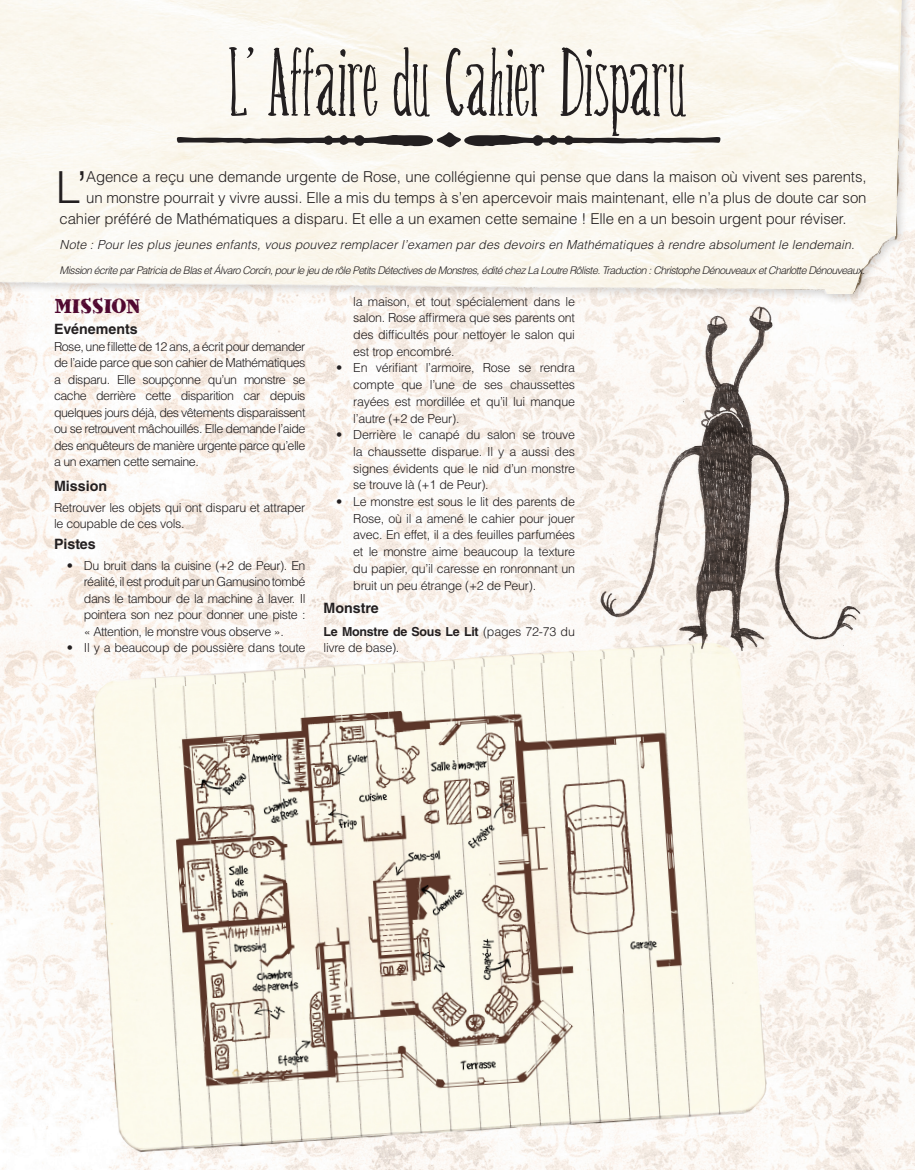
<style>
.page{position:relative;width:915px;height:1170px;background:#fff}
.page>*{position:absolute;margin:0;border:0;box-sizing:border-box;transform-origin:0 0}
.t1{font:75px "Belisaplumillamanual";letter-spacing:-.015em;color:#231f20}
.t2{font:75px "Alex Brush";color:#231f20}
.introcapitulo{font:300 44.1px "Helvetica LT Std";color:#231f20}
.titulo_11{font:500 16.5px "HVD Bodedo";color:#500830}
.introcapitulo-2{font:300 15px "Helvetica LT Std";letter-spacing:-.01em;color:#231f20}
.titulo9{font:700 14.25px "Helvetica LT Std";color:#231f20}
.texto_general{font:700 14.25px "Helvetica LT Std";color:#231f20}
.texto_general-2{font:300 12.45px/16.6px "Helvetica LT Std";letter-spacing:-.02em;color:#231f20;text-align:justify}
.texto_general-3{font:italic 300 12.45px "Helvetica LT Std";letter-spacing:.01em;color:#231f20}
.texto_general-4{font:italic 300 10.5px "Helvetica LT Std";letter-spacing:-.05em;color:#231f20}
.s1{font-weight:700}
</style>
<div class="page">
<img style="left:0;top:0;width:914px;height:1169px">
<div style="left:0;top:0;width:913px;height:305px;background:#231f20;opacity:.2"></div>
<img style="left:0;top:0;width:906px;height:293px">
<img style="left:82px;top:615px;width:733px;height:554px">
<img style="left:595px;top:296px;width:272px;height:360px">
<div style="left:177px;top:132px;width:543px;height:15px;background:#fbf7ee"></div>
<p class="t1" style="left:228px;top:36px;width:461px">L Affaire du Cahier Disparu</p>
<p class="t2" style="left:243px;top:18px;width:12px">’</p>
<p class="introcapitulo" style="left:56px;top:160px;width:32px">L’</p>
<p class="introcapitulo-2" style="left:86px;top:167px;width:781px">Agence a reçu une demande urgente de Rose, une collégienne qui pense que dans la maison où vivent ses parents,</p>
<p class="introcapitulo-2" style="left:86px;top:188px;width:781px">un monstre pourrait y vivre aussi. Elle a mis du temps à s’en apercevoir mais maintenant, elle n’a plus de doute car son</p>
<p class="introcapitulo-2" style="left:60px;top:209px;width:788px">cahier préféré de Mathématiques a disparu. Et elle a un examen cette semaine ! Elle en a un besoin urgent pour réviser.</p>
<p class="texto_general-3" style="left:60px;top:237px;width:796px">Note : Pour les plus jeunes enfants, vous pouvez remplacer l’examen par des devoirs en Mathématiques à rendre absolument le lendemain.</p>
<p class="texto_general-4" style="left:60px;top:264px;width:806px">Mission écrite par Patricia de Blas et Álvaro Corcín, pour le jeu de rôle Petits Détectives de Monstres, édité chez La Loutre Rôliste. Traduction : Christophe Dénouveaux et Charlotte Dénouveaux.</p>
<p class="titulo_11" style="left:54px;top:294px;width:88px">MISSION</p>
<p class="titulo9" style="left:54px;top:320px;width:85px">Evénements</p>
<p class="texto_general-2" style="left:54px;top:338px;width:253px">Rose, une fillette de 12 ans, a écrit pour demander de l’aide parce que son cahier de Mathématiques a disparu. Elle soupçonne qu’un monstre se cache derrière cette disparition car depuis quelques jours déjà, des vêtements disparaissent ou se retrouvent mâchouillés. Elle demande l’aide des enquêteurs de manière urgente parce qu’elle a un examen cette semaine.</p>
<p class="texto_general" style="left:54px;top:477px;width:55px">Mission</p>
<p class="texto_general-2" style="left:54px;top:499px;width:253px">Retrouver les objets qui ont disparu et attraper le coupable de ces vols.</p>
<p class="titulo9" style="left:54px;top:535px;width:43px">Pistes</p>
<p class="texto_general-2" style="left:84px;top:557px;width:223px;text-indent:-17px">• Du bruit dans la cuisine (+2 de Peur). En réalité, il est produit par un Gamusino tombé dans le tambour de la machine à laver. Il pointera son nez pour donner une piste : « Attention, le monstre vous observe ».</p>
<p class="texto_general-2" style="left:67px;top:639px;width:240px">• Il y a beaucoup de poussière dans toute</p>
<p class="texto_general-2" style="left:353px;top:293px;width:223px">la maison, et tout spécialement dans le salon. Rose affirmera que ses parents ont des difficultés pour nettoyer le salon qui est trop encombré.</p>
<p class="texto_general-2" style="left:353px;top:359px;width:223px;text-indent:-17px">• En vérifiant l’armoire, Rose se rendra compte que l’une de ses chaussettes rayées est mordillée et qu’il lui manque l’autre (+2 de Peur).</p>
<p class="texto_general-2" style="left:353px;top:426px;width:223px;text-indent:-17px">• Derrière le canapé du salon se trouve la chaussette disparue. Il y a aussi des signes évidents que le nid d’un monstre se trouve là (+1 de Peur).</p>
<p class="texto_general-2" style="left:353px;top:493px;width:223px;text-indent:-17px">• Le monstre est sous le lit des parents de Rose, où il a amené le cahier pour jouer avec. En effet, il a des feuilles parfumées et le monstre aime beaucoup la texture du papier, qu’il caresse en ronronnant un bruit un peu étrange (+2 de Peur).</p>
<p class="titulo9" style="left:323px;top:599px;width:57px">Monstre</p>
<p class="texto_general-2" style="left:323px;top:623px;width:253px"><span class="s1">Le Monstre de Sous Le Lit</span> (pages 72-73 du livre de base).</p>
</div>
